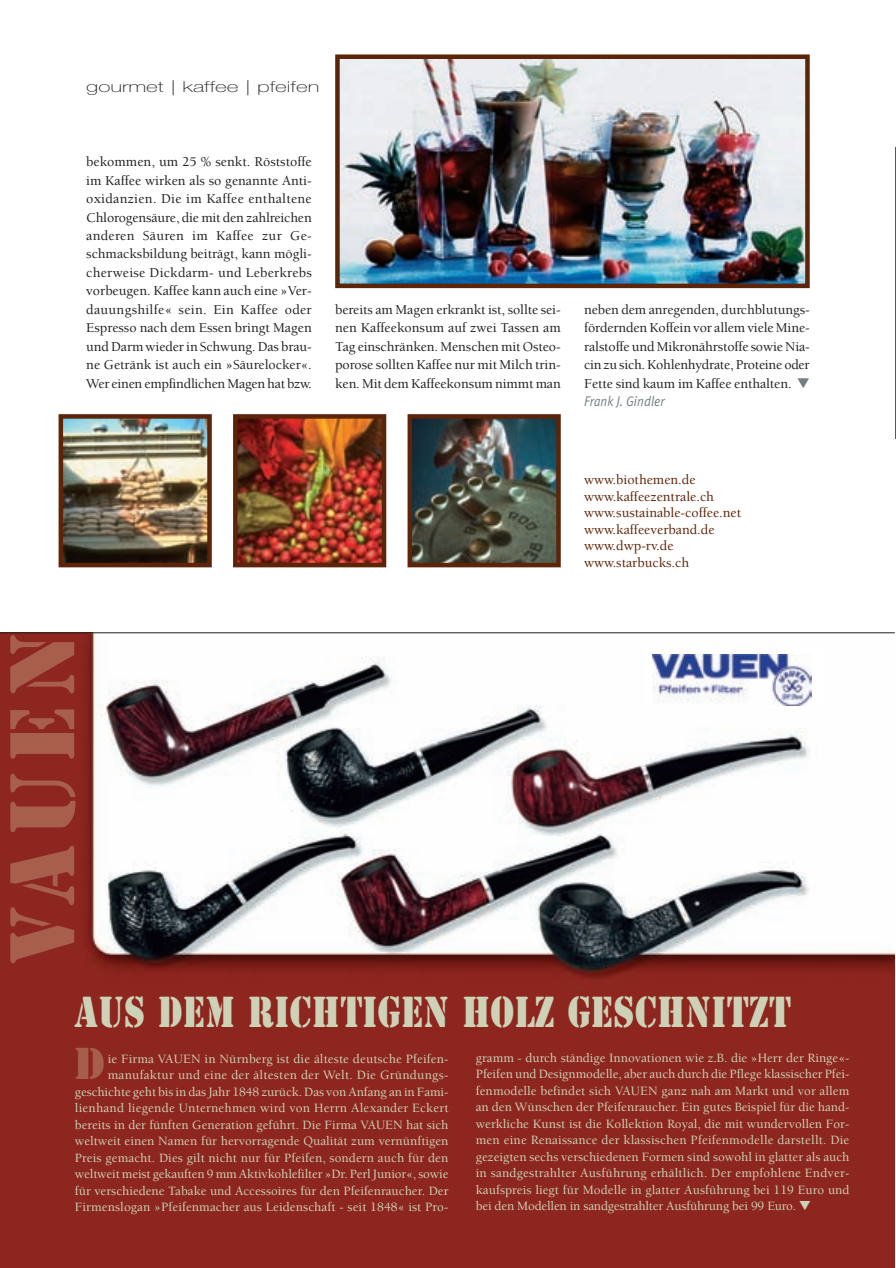
<style>
.page{position:relative;width:896px;height:1268px;background:#fff}
.page>*{position:absolute;margin:0;border:0;box-sizing:border-box;transform-origin:0 0}
.t1{font:85.35px "Stencil";letter-spacing:.105em;color:#a75e4a}
.t2{font:41.7px "Stencil";color:#a75e4a}
.t3{font:40.5px "Stencil";letter-spacing:.015em;color:#cdd2b7;scale:.82 1}
.t4{font:100 15px "Helvetica Neue LT";color:#231f20;scale:1.5 1}
.t5{font:500 13.95px/18.5px "Berkeley";letter-spacing:-.01em;color:#231f20;text-align:justify}
.t6{font:500 13.95px/16.5px "Berkeley";color:#5c2409}
.t7{font:italic 13.95px "Meta Plus Normal";letter-spacing:.005em;color:#717d83;scale:.9 1}
.t8{font:500 13.05px/16.5px "Berkeley";color:#cdd2b7;text-align:justify}
.s1{color:#717d83}
</style>
<div class="page">
<img style="left:0;top:54px;width:895px;height:1213px">
<p class="t4" style="left:86px;top:81px;width:157px">gourmet | kaffee | pfeifen</p>
<p class="t5" style="left:86px;top:154px;width:227px">bekommen, um 25 % senkt. Röststoffe im Kaffee wirken als so genannte Anti&shy;oxidanzien. Die im Kaffee enthaltene Chlorogensäure, die mit den zahlreichen anderen Säuren im Kaffee zur Ge&shy;schmacksbildung beiträgt, kann mögli&shy;cherweise Dickdarm- und Leberkrebs vorbeugen. Kaffee kann auch eine »Ver&shy;dauungshilfe« sein. Ein Kaffee oder Espresso nach dem Essen bringt Magen und Darm wieder in Schwung. Das brau&shy;ne Getränk ist auch ein »Säurelocker«.<br>Wer einen empfindlichen Magen hat bzw.</p>
<p class="t5" style="left:335px;top:301px;width:227px">bereits am Magen erkrankt ist, sollte sei&shy;nen Kaffeekonsum auf zwei Tassen am Tag einschränken. Menschen mit Osteo&shy;porose sollten Kaffee nur mit Milch trin&shy;ken. Mit dem Kaffeekonsum nimmt man</p>
<p class="t5" style="left:584px;top:301px;width:227px">neben dem anregenden, durchblutungs&shy;fördernden Koffein vor allem viele Mine&shy;ralstoffe und Mikronährstoffe sowie Nia&shy;cin zu sich. Kohlenhydrate, Proteine oder Fette sind kaum im Kaffee enthalten. <span class="s1">▼</span></p>
<p class="t7" style="left:584px;top:395px;width:91px">Frank J. Gindler</p>
<p class="t6" style="left:584px;top:473px;width:158px">www.biothemen.de www.kaffeezentrale.ch www.sustainable-coffee.net www.kaffeeverband.de www.dwp-rv.de www.starbucks.ch</p>
<h1 class="t1" style="left:-5px;top:964px;width:334px;rotate:-90deg">VAUEN</h1>
<h3 class="t3" style="left:75px;top:989px;width:874px">AUS DEM RICHTIGEN HOLZ GESCHNITZT</h3>
<h2 class="t2" style="left:75px;top:1040px;width:32px">D</h2>
<p class="t8" style="left:75px;top:1051px;width:375px;text-align:right">ie Firma VAUEN in Nürnberg ist die älteste deutsche Pfeifen&shy;manufaktur und eine der ältesten der Welt. Die Gründungs&shy;geschichte geht bis in das Jahr 1848 zurück. Das von Anfang an in Fami&shy;lienhand liegende Unternehmen wird von Herrn Alexander Eckert bereits in der fünften Generation geführt. Die Firma VAUEN hat sich weltweit einen Namen für hervorragende Qualität zum vernünftigen Preis gemacht. Dies gilt nicht nur für Pfeifen, sondern auch für den weltweit meist gekauften 9 mm Aktivkohlefilter »Dr. Perl Junior«, sowie für verschiedene Tabake und Accessoires für den Pfeifenraucher. Der Firmenslogan »Pfeifenmacher aus Leidenschaft - seit 1848« ist Pro-</p>
<p class="t8" style="left:475px;top:1050px;width:375px">gramm - durch ständige Innovationen wie z.B. die »Herr der Ringe«- Pfeifen und Designmodelle, aber auch durch die Pflege klassischer Pfei&shy;fenmodelle befindet sich VAUEN ganz nah am Markt und vor allem an den Wünschen der Pfeifenraucher. Ein gutes Beispiel für die hand&shy;werkliche Kunst ist die Kollektion Royal, die mit wundervollen For&shy;men eine Renaissance der klassischen Pfeifenmodelle darstellt. Die gezeigten sechs verschiedenen Formen sind sowohl in glatter als auch in sandgestrahlter Ausführung erhältlich. Der empfohlene Endver&shy;kaufspreis liegt für Modelle in glatter Ausführung bei 119 Euro und bei den Modellen in sandgestrahlter Ausführung bei 99 Euro. ▼</p>
</div>
